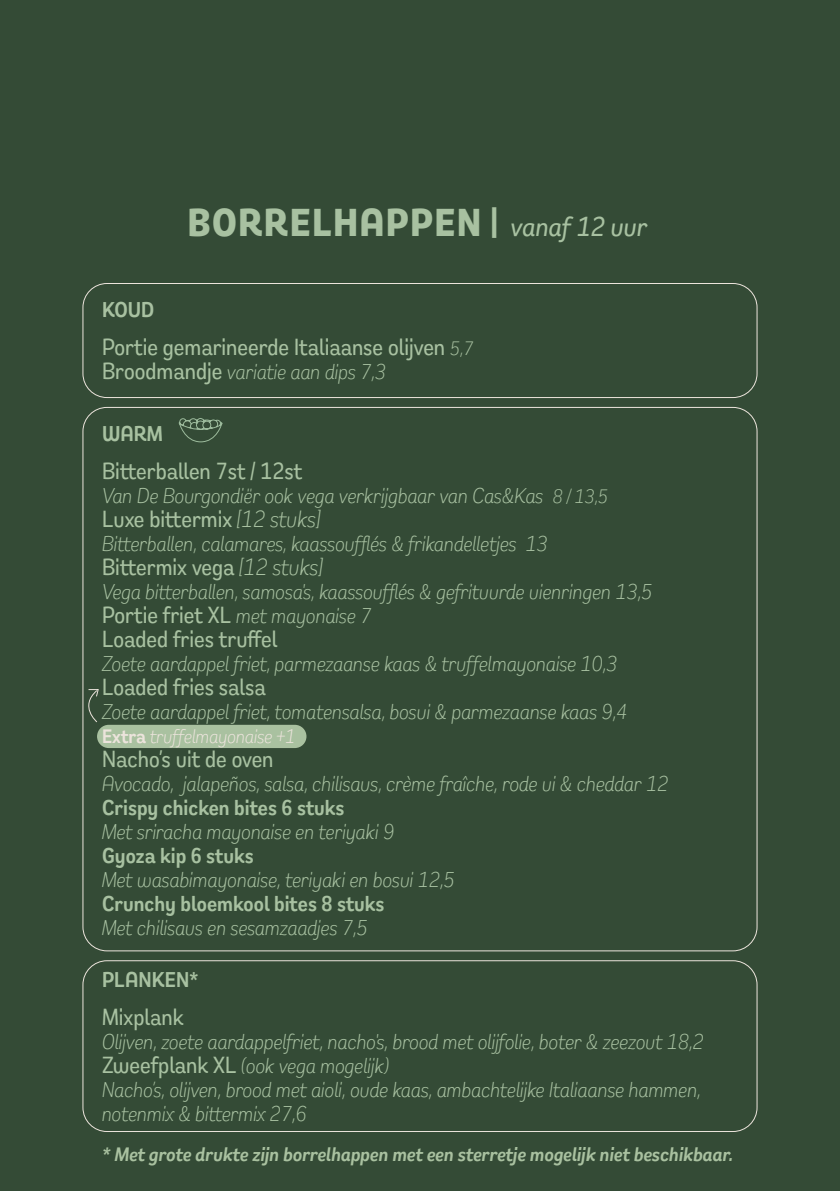
<style>
.page{position:relative;width:840px;height:1191px;background:#fff}
.page>*{position:absolute;margin:0;border:0;box-sizing:border-box;transform-origin:0 0}
.t1{font:700 40px "Remora Sans W1";letter-spacing:.03em;color:#a8c1a1}
.t2{font:500 24px "Remora Sans W1";color:#a8c1a1}
.t3{font:italic 300 22px/24px "Remora Sans W1";color:#a8c1a1}
.t4{font:600 22px "Remora Sans W1";color:#a8c1a1}
.t5{font:italic 600 20px "Remora Sans W1";color:#a9c1a0}
.t6{font:italic 300 20px "Remora Sans W1";color:#ece4dc}
.s1{font-weight:500;font-style:italic;font-size:28px}
.s2{font-weight:300;font-style:italic;font-size:20px}
.s3{font-weight:500;font-style:normal;font-size:24px}
.s4{font-size:20px}
.s5{font-weight:300;font-style:italic}
.s6{font-weight:300;font-style:italic;font-size:22px}
.s7{font-weight:600;font-style:normal}
</style>
<div class="page">
<div style="left:0;top:0;width:839px;height:1191px;background:#344b36"></div>
<div style="left:97px;top:725px;width:209px;height:23px;background:#a9c1a0;border-radius:12px"></div>
<svg style="left:178px;top:406px;width:45px;height:37px"></svg>
<div style="left:82px;top:283px;width:675px;height:115px;border:1px solid #ece4dc;border-radius:24px"></div>
<div style="left:82px;top:960px;width:675px;height:172px;border:1px solid #ece4dc;border-radius:24px"></div>
<svg style="left:82px;top:689px;width:17px;height:33px"></svg>
<p class="t1" style="left:187px;top:196px;width:461px">BORRELHAPPEN | <span class="s1">vanaf 12 uur</span></p>
<p class="t4" style="left:102px;top:295px;width:54px">KOUD</p>
<p class="t2" style="left:102px;top:331px;width:373px">Portie gemarineerde Italiaanse olijven <span class="s2">5,7</span></p>
<p class="t3" style="left:102px;top:359px;width:285px"><span class="s3">Broodmandje</span> variatie aan dips 7,3</p>
<p class="t4" style="left:102px;top:419px;width:62px">WARM</p>
<p class="t2" style="left:102px;top:455px;width:202px">Bitterballen 7st / 12st</p>
<p class="t3" style="left:102px;top:483px;width:507px">Van De Bourgondiër ook vega verkrijgbaar van Cas&amp;Kas <span class="s4">8 / 13,5</span></p>
<p class="t2" style="left:102px;top:503px;width:219px">Luxe bittermix <span class="s5">[12 stuks]</span></p>
<p class="t3" style="left:102px;top:531px;width:447px">Bitterballen, calamares, kaassoufflés &amp; frikandelletjes 13</p>
<p class="t2" style="left:102px;top:551px;width:222px">Bittermix vega <span class="s5">[12 stuks]</span></p>
<p class="t3" style="left:102px;top:579px;width:551px">Vega bitterballen, samosa's, kaassoufflés &amp; gefrituurde uienringen 13,5</p>
<p class="t2" style="left:102px;top:599px;width:271px">Portie friet XL <span class="s6">met mayonaise 7</span></p>
<p class="t2" style="left:102px;top:623px;width:177px">Loaded fries truffel</p>
<p class="t3" style="left:102px;top:651px;width:516px">Zoete aardappel friet, parmezaanse kaas &amp; truffelmayonaise 10,3</p>
<p class="t2" style="left:102px;top:671px;width:165px">Loaded fries salsa</p>
<p class="t3" style="left:102px;top:699px;width:526px">Zoete aardappel friet, tomatensalsa, bosui &amp; parmezaanse kaas 9,4</p>
<p class="t6" style="left:102px;top:723px;width:195px"><span class="s7">Extra</span> truffelmayonaise +1</p>
<p class="t2" style="left:102px;top:743px;width:173px">Nacho’s uit de oven</p>
<p class="t3" style="left:102px;top:771px;width:567px">Avocado, jalapeños, salsa, chilisaus, crème fraîche, rode ui &amp; cheddar 12</p>
<p class="t4" style="left:102px;top:793px;width:244px">Crispy chicken bites 6 stuks</p>
<p class="t3" style="left:102px;top:819px;width:294px">Met sriracha mayonaise en teriyaki 9</p>
<p class="t4" style="left:102px;top:841px;width:153px">Gyoza kip 6 stuks</p>
<p class="t3" style="left:102px;top:867px;width:354px">Met wasabimayonaise, teriyaki en bosui 12,5</p>
<p class="t4" style="left:102px;top:889px;width:284px">Crunchy bloemkool bites 8 stuks</p>
<p class="t3" style="left:102px;top:915px;width:267px">Met chilisaus en sesamzaadjes 7,5</p>
<p class="t4" style="left:102px;top:965px;width:98px">PLANKEN*</p>
<p class="t2" style="left:102px;top:1001px;width:83px">Mixplank</p>
<p class="t3" style="left:102px;top:1029px;width:602px">Olijven, zoete aardappelfriet, nacho's, brood met olijfolie, boter &amp; zeezout 18,2</p>
<p class="t3" style="left:102px;top:1053px;width:288px"><span class="s3">Zweefplank XL</span> (ook vega mogelijk)</p>
<p class="t3" style="left:102px;top:1077px;width:600px">Nacho’s, olijven, brood met aioli, oude kaas, ambachtelijke Italiaanse hammen, notenmix &amp; bittermix 27,6</p>
<p class="t5" style="left:102px;top:1141px;width:632px">* Met grote drukte zijn borrelhappen met een sterretje mogelijk niet beschikbaar.</p>
</div>
